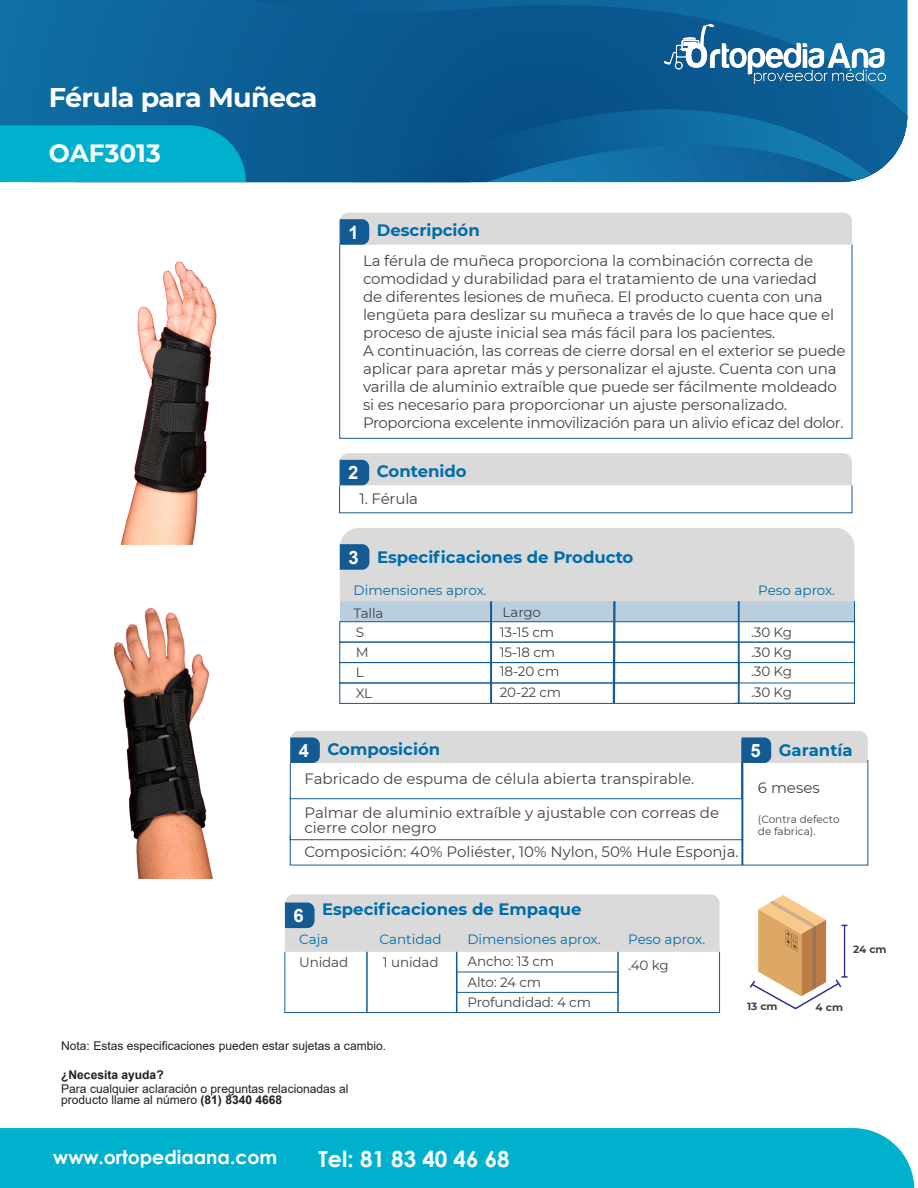
<style>
.page{position:relative;width:918px;height:1188px;background:#fff}
.page>*{position:absolute;margin:0;border:0;box-sizing:border-box;transform-origin:0 0}
.t1{font:700 27px "Montserrat";letter-spacing:-.025em;color:#fff}
.t2{font:700 24.9px "Montserrat";color:#fff}
.t3{font:700 22.35px "Century Gothic";color:#fff}
.t4{font:700 18.9px "Century Gothic";color:#fff}
.t5{font:700 16.5px "Montserrat";color:#006da8}
.t6{font:15px/18px "Montserrat";letter-spacing:-.01em;color:#424343}
.t7{font:13.5px/19.6px "Montserrat";letter-spacing:-.01em;color:#424343}
.t8{font:13.5px "Montserrat";color:#006da8}
.t9{font:12px/11.6px "Arial";color:#231f20}
.t10{font:700 12px "Arial";color:#231f20}
.t11{font:10.5px/12px "Montserrat";color:#424343}
.t12{font:700 10.5px "Montserrat";color:#424343}
.s1{font-family:"Arial";font-size:18.45px;color:#fff}
.s2{font-weight:700}
</style>
<div class="page">
<svg style="left:0;top:0;width:907px;height:175px;background:#0d6096"></svg>
<svg style="left:0;top:109px;width:872px;height:73px;background:#0c6097"></svg>
<div style="left:0;top:125px;width:246px;height:57px;background:#00b1ce"></div>
<img style="left:664px;top:25px;width:221px;height:58px">
<div style="left:0;top:1128px;width:914px;height:60px;background:#00b1ce"></div>
<div style="left:340px;top:213px;width:512px;height:31px;background:#dadada"></div>
<div style="left:339px;top:244px;width:513px;height:195px;border:1px solid #145b94"></div>
<div style="left:340px;top:453px;width:512px;height:32px;background:#dadada"></div>
<svg style="left:290px;top:731px;width:578px;height:28px;background:#cbd0d4"></svg>
<hr style="left:741px;top:740px;width:2px;height:125px;background:#145b94">
<svg style="left:290px;top:759px;width:578px;height:107px"></svg>
<svg style="left:290px;top:796px;width:453px;height:44px"></svg>
<svg style="left:340px;top:528px;width:515px;height:176px"></svg>
<svg style="left:284px;top:894px;width:436px;height:119px"></svg>
<svg style="left:749px;top:895px;width:99px;height:115px"></svg>
<img style="left:113px;top:608px;width:100px;height:271px">
<img style="left:120px;top:261px;width:97px;height:284px">
<h1 class="t1" style="left:49px;top:78px;width:270px">Férula para Muñeca</h1>
<h2 class="t2" style="left:49px;top:135px;width:113px">OAF3013</h2>
<p class="t5" style="left:348px;top:219px;width:133px"><span class="s1">1</span> Descripción</p>
<p class="t6" style="left:363px;top:251px;width:484px">La férula de muñeca proporciona la combinación correcta de comodidad y durabilidad para el tratamiento de una variedad<br>de diferentes lesiones de muñeca. El producto cuenta con una lengüeta para deslizar su muñeca a través de lo que hace que el proceso de ajuste inicial sea más fácil para los pacientes.<br>A continuación, las correas de cierre dorsal en el exterior se puede aplicar para apretar más y personalizar el ajuste. Cuenta con una varilla de aluminio extraíble que puede ser fácilmente moldeado si es necesario para proporcionar un ajuste personalizado.<br>Proporciona excelente inmovilización para un alivio eficaz del dolor.</p>
<p class="t5" style="left:348px;top:459px;width:120px"><span class="s1">2</span> Contenido</p>
<p class="t6" style="left:360px;top:489px;width:60px">1. Férula</p>
<p class="t5" style="left:349px;top:545px;width:286px"><span class="s1">3</span> Especificaciones de Producto</p>
<p class="t8" style="left:354px;top:581px;width:135px">Dimensiones aprox.</p>
<p class="t8" style="left:758px;top:581px;width:78px">Peso aprox.</p>
<p class="t7" style="left:354px;top:602px;width:32px">Talla</p>
<p class="t7" style="left:500px;top:602px;width:61px">Largo<br>13-15 cm<br>15-18 cm<br>18-20 cm</p>
<p class="t7" style="left:356px;top:622px;width:14px">S<br>M<br>L</p>
<p class="t7" style="left:751px;top:622px;width:42px;text-align:justify">.30 Kg .30 Kg .30 Kg</p>
<p class="t7" style="left:500px;top:682px;width:63px">20-22 cm</p>
<p class="t7" style="left:356px;top:683px;width:18px">XL</p>
<p class="t7" style="left:751px;top:682px;width:42px">.30 Kg</p>
<p class="t5" style="left:299px;top:737px;width:143px"><span class="s1">4</span> Composición</p>
<p class="t6" style="left:305px;top:769px;width:391px">Fabricado de espuma de célula abierta transpirable.</p>
<p class="t6" style="left:304px;top:805px;width:416px;line-height:15px">Palmar de aluminio extraíble y ajustable con correas de cierre color negro</p>
<p class="t6" style="left:304px;top:842px;width:436px">Composición: 40% Poliéster, 10% Nylon, 50% Hule Esponja.</p>
<p class="t5" style="left:750px;top:738px;width:104px"><span class="s1">5</span> Garantía</p>
<p class="t6" style="left:758px;top:778px;width:63px">6 meses</p>
<p class="t11" style="left:758px;top:813px;width:83px">(Contra defecto de fabrica).</p>
<p class="t5" style="left:294px;top:897px;width:289px"><span class="s1">6</span> Especificaciones de Empaque</p>
<p class="t8" style="left:299px;top:930px;width:31px">Caja</p>
<p class="t8" style="left:380px;top:930px;width:64px">Cantidad</p>
<p class="t8" style="left:467px;top:930px;width:135px">Dimensiones aprox.</p>
<p class="t8" style="left:628px;top:930px;width:78px">Peso aprox.</p>
<p class="t7" style="left:299px;top:952px;width:51px">Unidad</p>
<p class="t7" style="left:383px;top:952px;width:57px">1 unidad</p>
<p class="t7" style="left:467px;top:951px;width:125px;line-height:20.4px">Ancho: 13 cm<br>Alto: 24 cm<br>Profundidad: 4 cm</p>
<p class="t7" style="left:628px;top:955px;width:42px">.40 kg</p>
<p class="t9" style="left:61px;top:1040px;width:327px">Nota: Estas especificaciones pueden estar sujetas a cambio.</p>
<p class="t9" style="left:61px;top:1083px;width:289px">Para cualquier aclaración o preguntas relacionadas al producto llame al número <span class="s2">(81) 8340 4668</span></p>
<p class="t10" style="left:61px;top:1066px;width:104px">¿Necesita ayuda?</p>
<p class="t12" style="left:853px;top:942px;width:35px">24 cm</p>
<p class="t12" style="left:747px;top:999px;width:32px">13 cm</p>
<p class="t12" style="left:816px;top:1000px;width:29px">4 cm</p>
<p class="t4" style="left:53px;top:1143px;width:226px">www.ortopediaana.com</p>
<h3 class="t3" style="left:319px;top:1142px;width:193px">Tel: 81 83 40 46 68</h3>
</div>
